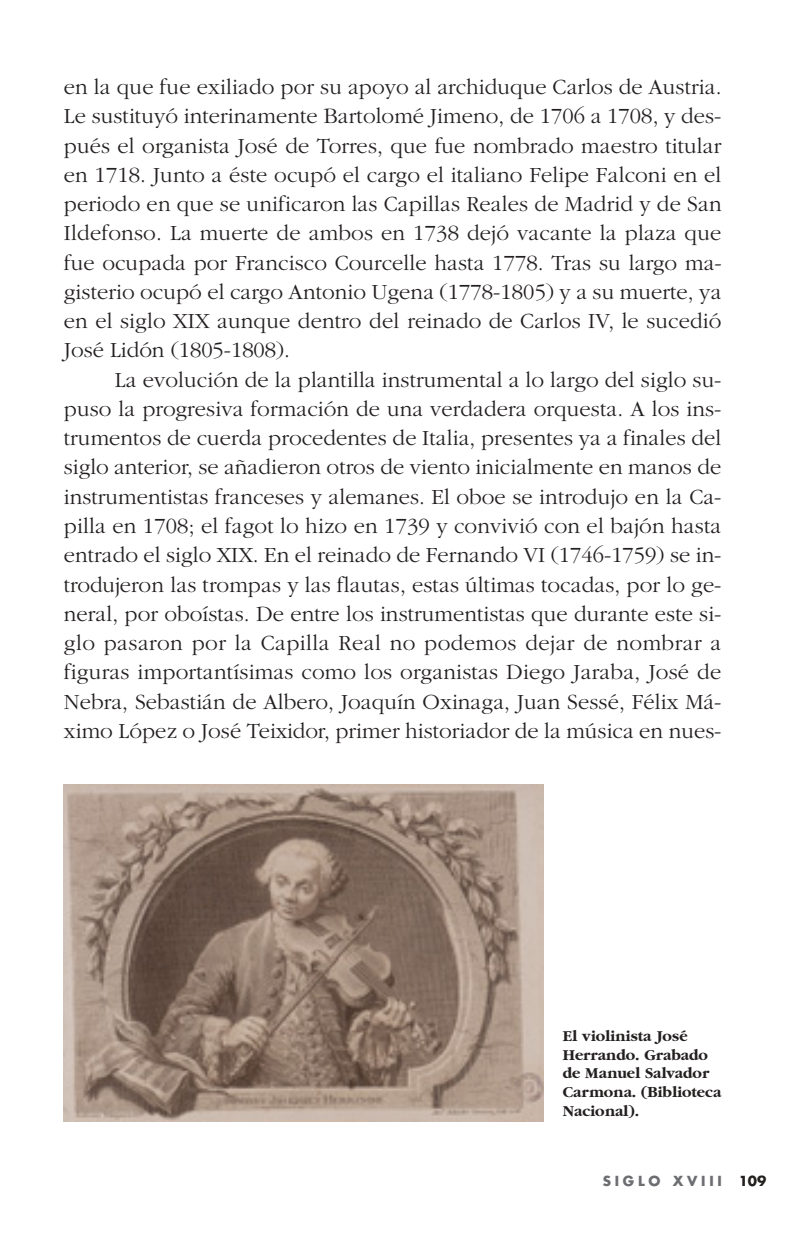
<style>
.page{position:relative;width:798px;height:1244px;background:#fff}
.page>*{position:absolute;margin:0;border:0;box-sizing:border-box;transform-origin:0 0}
.t1{font:300 22.5px "Garamond";letter-spacing:.005em;color:#231f1f}
.t2{font:700 15.75px/18.9px "Garamond";color:#231f1f}
.t3{font:700 13.5px "Futura";letter-spacing:.275em;color:#6c6d70}
.s1{color:#231f1f}
</style>
<div class="page">
<img style="left:64px;top:784px;width:479px;height:337px">
<p class="t1" style="left:64px;top:78px;width:659px">en la que fue exiliado por su apoyo al archiduque Carlos de Austria.</p>
<p class="t1" style="left:64px;top:107px;width:658px">Le sustituyó interinamente Bartolomé Jimeno, de 1706 a 1708, y des-</p>
<p class="t1" style="left:64px;top:137px;width:658px">pués el organista José de Torres, que fue nombrado maestro titular</p>
<p class="t1" style="left:64px;top:166px;width:658px">en 1718. Junto a éste ocupó el cargo el italiano Felipe Falconi en el</p>
<p class="t1" style="left:64px;top:195px;width:659px">periodo en que se unificaron las Capillas Reales de Madrid y de San</p>
<p class="t1" style="left:64px;top:224px;width:658px">Ildefonso. La muerte de ambos en 1738 dejó vacante la plaza que</p>
<p class="t1" style="left:64px;top:254px;width:659px">fue ocupada por Francisco Courcelle hasta 1778. Tras su largo ma-</p>
<p class="t1" style="left:64px;top:283px;width:659px">gisterio ocupó el cargo Antonio Ugena (1778-1805) y a su muerte, ya</p>
<p class="t1" style="left:64px;top:312px;width:658px">en el siglo XIX aunque dentro del reinado de Carlos IV, le sucedió</p>
<p class="t1" style="left:64px;top:341px;width:228px">José Lidón (1805-1808).</p>
<p class="t1" style="left:115px;top:371px;width:607px">La evolución de la plantilla instrumental a lo largo del siglo su-</p>
<p class="t1" style="left:64px;top:400px;width:658px">puso la progresiva formación de una verdadera orquesta. A los ins-</p>
<p class="t1" style="left:64px;top:429px;width:658px">trumentos de cuerda procedentes de Italia, presentes ya a finales del</p>
<p class="t1" style="left:64px;top:458px;width:658px">siglo anterior, se añadieron otros de viento inicialmente en manos de</p>
<p class="t1" style="left:64px;top:488px;width:658px">instrumentistas franceses y alemanes. El oboe se introdujo en la Ca-</p>
<p class="t1" style="left:64px;top:517px;width:658px">pilla en 1708; el fagot lo hizo en 1739 y convivió con el bajón hasta</p>
<p class="t1" style="left:64px;top:546px;width:658px">entrado el siglo XIX. En el reinado de Fernando VI (1746-1759) se in-</p>
<p class="t1" style="left:64px;top:575px;width:659px">trodujeron las trompas y las flautas, estas últimas tocadas, por lo ge-</p>
<p class="t1" style="left:64px;top:605px;width:658px">neral, por oboístas. De entre los instrumentistas que durante este si-</p>
<p class="t1" style="left:64px;top:634px;width:658px">glo pasaron por la Capilla Real no podemos dejar de nombrar a</p>
<p class="t1" style="left:64px;top:663px;width:658px">figuras importantísimas como los organistas Diego Jaraba, José de</p>
<p class="t1" style="left:64px;top:692px;width:658px">Nebra, Sebastián de Albero, Joaquín Oxinaga, Juan Sessé, Félix Má-</p>
<p class="t1" style="left:64px;top:722px;width:658px">ximo López o José Teixidor, primer historiador de la música en nues-</p>
<p class="t2" style="left:562px;top:1027px;width:160px">El violinista José<br>Herrando. Grabado de Manuel Salvador<br>Carmona. (Biblioteca<br>Nacional).</p>
<p class="t3" style="left:602px;top:1174px;width:165px">SIGLO XVIII <span class="s1">109</span></p>
</div>
